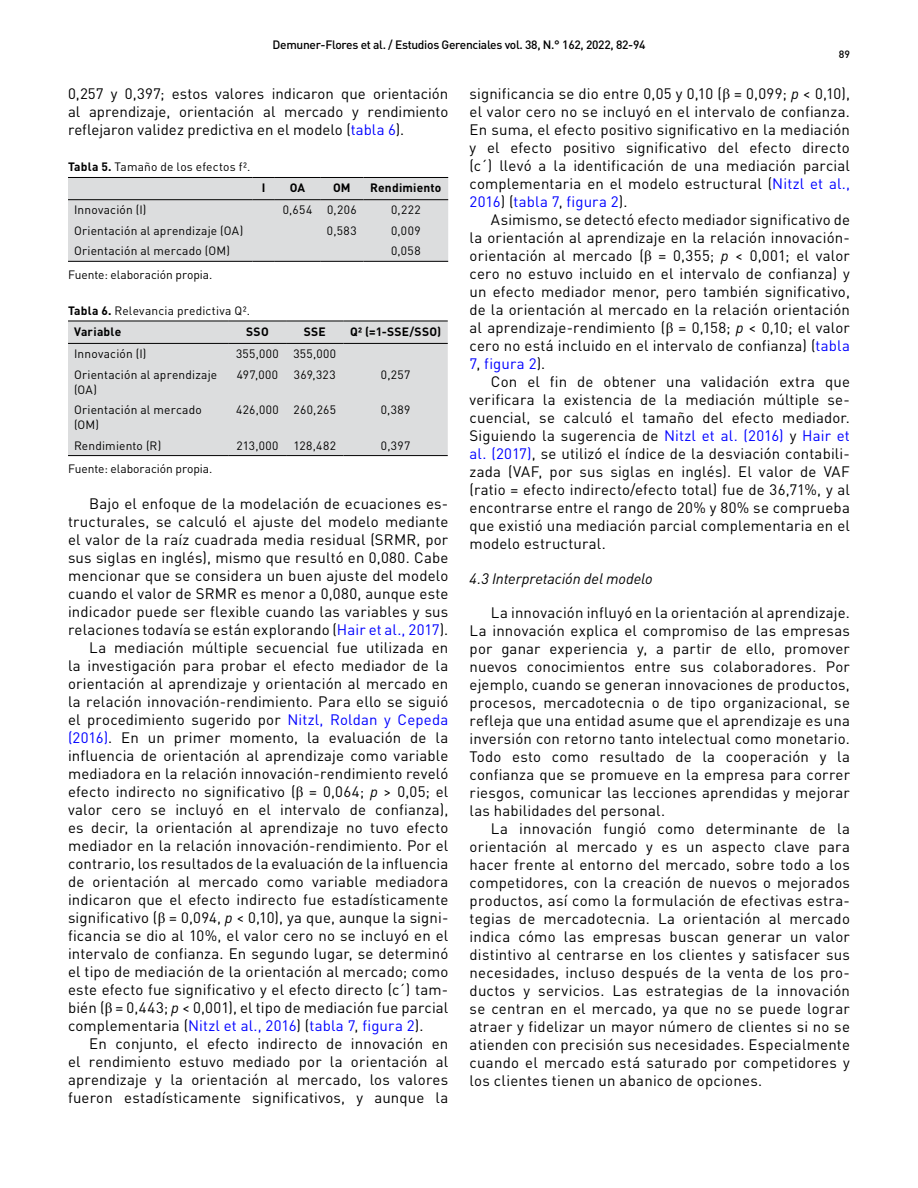
<style>
.page{position:relative;width:918px;height:1188px;background:#fff}
.page>*{position:absolute;margin:0;border:0;box-sizing:border-box;transform-origin:0 0}
.Cuerpo_de_texto{font:15px/18px "DIN Pro";letter-spacing:.01em;color:#000;text-align:justify}
.Titulo_segundo_nivel{font:italic 15px "DIN Pro";letter-spacing:-.005em;color:#000}
.Titulo_de_tabla{font:12px/15px "DIN Pro";letter-spacing:.015em;color:#000}
.t1{font:500 12px "DIN Pro";letter-spacing:-.025em;color:#000}
.Pie_de_figura{font:12px "DIN Pro";letter-spacing:-.005em;color:#000}
.Titulo_de_tabla-2{font:700 12px "DIN Pro";letter-spacing:.015em;color:#000}
.t2{font:500 10.5px "DIN Pro";color:#000}
.s1{font-family:"Times New Roman"}
.s2{font-style:italic}
.s3{color:#00f}
.s4{font-weight:700}
</style>
<div class="page">
<div style="left:68px;top:177px;width:380px;height:85px;background:#dcddde"></div>
<hr style="left:275px;top:261px;width:45px;height:1px;background:#000">
<hr style="left:320px;top:261px;width:44px;height:1px;background:#000">
<hr style="left:364px;top:261px;width:84px;height:1px;background:#000">
<div style="left:68px;top:322px;width:380px;height:133px;background:#dcddde"></div>
<hr style="left:68px;top:321px;width:161px;height:1px;background:#000">
<hr style="left:229px;top:321px;width:57px;height:1px;background:#000">
<hr style="left:286px;top:321px;width:57px;height:1px;background:#000">
<hr style="left:343px;top:321px;width:105px;height:1px;background:#000">
<hr style="left:68px;top:343px;width:161px;height:1px;background:#000">
<hr style="left:229px;top:343px;width:57px;height:1px;background:#000">
<hr style="left:286px;top:343px;width:57px;height:1px;background:#000">
<hr style="left:343px;top:343px;width:105px;height:1px;background:#000">
<hr style="left:68px;top:455px;width:161px;height:1px;background:#000">
<hr style="left:229px;top:455px;width:57px;height:1px;background:#000">
<hr style="left:286px;top:455px;width:57px;height:1px;background:#000">
<hr style="left:343px;top:455px;width:105px;height:1px;background:#000">
<p class="t1" style="left:273px;top:35px;width:374px">Demuner-Flores et al. / Estudios Gerenciales vol. 38, N.° 162, 2022, 82-94</p>
<p class="t2" style="left:839px;top:46px;width:13px">89</p>
<p class="Cuerpo_de_texto" style="left:470px;top:83px;width:382px">significancia se dio entre 0,05 y 0,10 (<span class="s1">β</span> = 0,099; <span class="s2">p</span> &lt; 0,10), el valor cero no se incluyó en el intervalo de confianza.<br>En suma, el efecto positivo significativo en la mediación y el efecto positivo significativo del efecto directo (c´) llevó a la identificación de una mediación parcial complementaria en el modelo estructural (<span class="s3">Nitzl et al., 2016</span>) (<span class="s3">tabla 7</span>, <span class="s3">figura 2</span>).</p>
<p class="Cuerpo_de_texto" style="left:470px;top:209px;width:382px;text-indent:21px">Asimismo, se detectó efecto mediador significativo de la orientación al aprendizaje en la relación innovación&shy;orientación al mercado (<span class="s1">β</span> = 0,355; <span class="s2">p</span> &lt; 0,001; el valor cero no estuvo incluido en el intervalo de confianza) y un efecto mediador menor, pero también significativo, de la orientación al mercado en la relación orientación al aprendizaje-rendimiento (<span class="s1">β</span> = 0,158; <span class="s2">p</span> &lt; 0,10; el valor cero no está incluido en el intervalo de confianza) (<span class="s3">tabla 7</span>, <span class="s3">figura 2</span>).</p>
<p class="Cuerpo_de_texto" style="left:470px;top:371px;width:382px;text-indent:21px">Con el fin de obtener una validación extra que verificara la existencia de la mediación múltiple se&shy;cuencial, se calculó el tamaño del efecto mediador.<br>Siguiendo la sugerencia de <span class="s3">Nitzl et al. (2016)</span> y <span class="s3">Hair et al. (2017)</span>, se utilizó el índice de la desviación contabili&shy;zada (VAF, por sus siglas en inglés). El valor de VAF (ratio = efecto indirecto/efecto total) fue de 36,71%, y al encontrarse entre el rango de 20% y 80% se comprueba que existió una mediación parcial complementaria en el modelo estructural.</p>
<p class="Titulo_segundo_nivel" style="left:470px;top:566px;width:184px">4.3 Interpretación del modelo</p>
<p class="Cuerpo_de_texto" style="left:470px;top:602px;width:382px;text-indent:21px">La innovación influyó en la orientación al aprendizaje.<br>La innovación explica el compromiso de las empresas por ganar experiencia y, a partir de ello, promover nuevos conocimientos entre sus colaboradores. Por ejemplo, cuando se generan innovaciones de productos, procesos, mercadotecnia o de tipo organizacional, se refleja que una entidad asume que el aprendizaje es una inversión con retorno tanto intelectual como monetario.<br>Todo esto como resultado de la cooperación y la confianza que se promueve en la empresa para correr riesgos, comunicar las lecciones aprendidas y mejorar las habilidades del personal.</p>
<p class="Cuerpo_de_texto" style="left:470px;top:818px;width:382px;text-indent:21px">La innovación fungió como determinante de la orientación al mercado y es un aspecto clave para hacer frente al entorno del mercado, sobre todo a los competidores, con la creación de nuevos o mejorados productos, así como la formulación de efectivas estra&shy;tegias de mercadotecnia. La orientación al mercado indica cómo las empresas buscan generar un valor distintivo al centrarse en los clientes y satisfacer sus necesidades, incluso después de la venta de los pro&shy;ductos y servicios. Las estrategias de la innovación se centran en el mercado, ya que no se puede lograr atraer y fidelizar un mayor número de clientes si no se atienden con precisión sus necesidades. Especialmente cuando el mercado está saturado por competidores y los clientes tienen un abanico de opciones.</p>
<p class="Cuerpo_de_texto" style="left:68px;top:83px;width:382px">0,257 y 0,397; estos valores indicaron que orientación al aprendizaje, orientación al mercado y rendimiento reflejaron validez predictiva en el modelo (<span class="s3">tabla 6</span>).</p>
<p class="Titulo_de_tabla" style="left:68px;top:158px;width:184px"><span class="s4">Tabla 5.</span> Tamaño de los efectos f2.</p>
<p class="Titulo_de_tabla-2" style="left:262px;top:178px;width:5px">I</p>
<p class="Titulo_de_tabla-2" style="left:290px;top:178px;width:17px">OA</p>
<p class="Titulo_de_tabla-2" style="left:333px;top:178px;width:19px">OM</p>
<p class="Titulo_de_tabla-2" style="left:370px;top:178px;width:73px">Rendimiento</p>
<p class="Titulo_de_tabla" style="left:74px;top:201px;width:74px">Innovación (I)</p>
<p class="Titulo_de_tabla" style="left:283px;top:201px;width:31px">0,654</p>
<p class="Titulo_de_tabla" style="left:327px;top:201px;width:31px">0,206</p>
<p class="Titulo_de_tabla" style="left:391px;top:201px;width:31px">0,222</p>
<p class="Titulo_de_tabla" style="left:74px;top:222px;width:171px">Orientación al aprendizaje (OA)</p>
<p class="Titulo_de_tabla" style="left:327px;top:222px;width:31px">0,583</p>
<p class="Titulo_de_tabla" style="left:391px;top:222px;width:31px">0,009</p>
<p class="Titulo_de_tabla" style="left:74px;top:242px;width:157px">Orientación al mercado (OM)</p>
<p class="Titulo_de_tabla" style="left:391px;top:242px;width:31px">0,058</p>
<p class="Pie_de_figura" style="left:68px;top:265px;width:146px">Fuente: elaboración propia.</p>
<p class="Titulo_de_tabla" style="left:68px;top:302px;width:184px"><span class="s4">Tabla 6.</span> Relevancia predictiva Q2.</p>
<p class="Titulo_de_tabla-2" style="left:74px;top:321px;width:49px">Variable</p>
<p class="Titulo_de_tabla-2" style="left:246px;top:321px;width:24px">SSO</p>
<p class="Titulo_de_tabla-2" style="left:304px;top:321px;width:23px">SSE</p>
<p class="Titulo_de_tabla-2" style="left:350px;top:321px;width:92px">Q² (=1-SSE/SSO)</p>
<p class="Titulo_de_tabla" style="left:74px;top:345px;width:74px">Innovación (I)</p>
<p class="Titulo_de_tabla" style="left:236px;top:345px;width:44px">355,000</p>
<p class="Titulo_de_tabla" style="left:293px;top:345px;width:44px">355,000</p>
<p class="Titulo_de_tabla" style="left:74px;top:365px;width:145px">Orientación al aprendizaje (OA)</p>
<p class="Titulo_de_tabla" style="left:237px;top:365px;width:43px">497,000</p>
<p class="Titulo_de_tabla" style="left:294px;top:365px;width:43px">369,323</p>
<p class="Titulo_de_tabla" style="left:381px;top:365px;width:31px">0,257</p>
<p class="Titulo_de_tabla" style="left:74px;top:401px;width:129px">Orientación al mercado (OM)</p>
<p class="Titulo_de_tabla" style="left:236px;top:401px;width:44px">426,000</p>
<p class="Titulo_de_tabla" style="left:294px;top:401px;width:44px">260,265</p>
<p class="Titulo_de_tabla" style="left:381px;top:401px;width:31px">0,389</p>
<p class="Titulo_de_tabla" style="left:74px;top:437px;width:89px">Rendimiento (R)</p>
<p class="Titulo_de_tabla" style="left:236px;top:437px;width:44px">213,000</p>
<p class="Titulo_de_tabla" style="left:294px;top:437px;width:44px">128,482</p>
<p class="Titulo_de_tabla" style="left:381px;top:437px;width:31px">0,397</p>
<p class="Pie_de_figura" style="left:68px;top:459px;width:146px">Fuente: elaboración propia.</p>
<p class="Cuerpo_de_texto" style="left:68px;top:493px;width:382px;text-indent:21px">Bajo el enfoque de la modelación de ecuaciones es&shy;tructurales, se calculó el ajuste del modelo mediante el valor de la raíz cuadrada media residual (SRMR, por sus siglas en inglés), mismo que resultó en 0,080. Cabe mencionar que se considera un buen ajuste del modelo cuando el valor de SRMR es menor a 0,080, aunque este indicador puede ser flexible cuando las variables y sus relaciones todavía se están explorando (<span class="s3">Hair et al., 2017</span>).</p>
<p class="Cuerpo_de_texto" style="left:68px;top:637px;width:382px;text-indent:21px">La mediación múltiple secuencial fue utilizada en la investigación para probar el efecto mediador de la orientación al aprendizaje y orientación al mercado en la relación innovación-rendimiento. Para ello se siguió el procedimiento sugerido por <span class="s3">Nitzl, Roldan y Cepeda (2016)</span>. En un primer momento, la evaluación de la influencia de orientación al aprendizaje como variable mediadora en la relación innovación-rendimiento reveló efecto indirecto no significativo (<span class="s1">β</span> = 0,064; <span class="s2">p</span> &gt; 0,05; el valor cero se incluyó en el intervalo de confianza), es decir, la orientación al aprendizaje no tuvo efecto mediador en la relación innovación-rendimiento. Por el contrario, los resultados de la evaluación de la influencia de orientación al mercado como variable mediadora indicaron que el efecto indirecto fue estadísticamente significativo (<span class="s1">β</span> = 0,094, <span class="s2">p</span> &lt; 0,10), ya que, aunque la signi&shy;ficancia se dio al 10%, el valor cero no se incluyó en el intervalo de confianza. En segundo lugar, se determinó el tipo de mediación de la orientación al mercado; como este efecto fue significativo y el efecto directo (c´) tam&shy;bién (<span class="s1">β</span> = 0,443; <span class="s2">p</span> &lt; 0,001), el tipo de mediación fue parcial complementaria (<span class="s3">Nitzl et al., 2016</span>) (<span class="s3">tabla 7</span>, <span class="s3">figura 2</span>).</p>
<p class="Cuerpo_de_texto" style="left:68px;top:1033px;width:382px;text-indent:21px">En conjunto, el efecto indirecto de innovación en el rendimiento estuvo mediado por la orientación al aprendizaje y la orientación al mercado, los valores fueron estadísticamente significativos, y aunque la</p>
</div>
